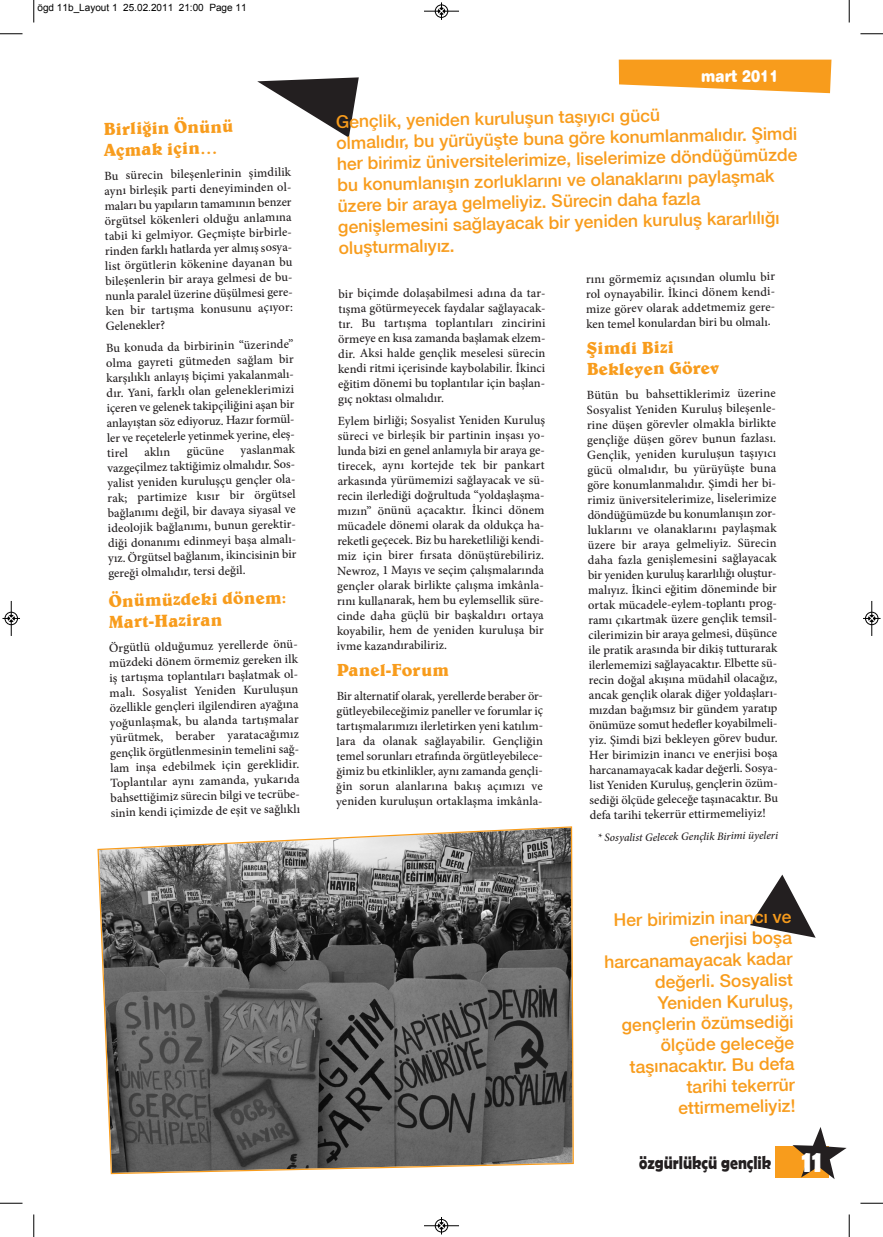
<style>
.page{position:relative;width:883px;height:1237px;background:#fff}
.page>*{position:absolute;margin:0;border:0;box-sizing:border-box;transform-origin:0 0}
.t1{font:700 31.25px "Berlin Sans FB Demi";color:#fff}
.t2{font:700 18.75px "Berlin Sans FB Demi";color:#231f20;scale:.84 1}
.t3{font:500 17.5px/21px "Helvetica Neue LT Com";color:#f89c1c}
.t4{font:700 17.5px/21px "Belwe BT";letter-spacing:-.005em;color:#f89c1c}
.t5{font:16.25px "Swiss 721 BT Black Rounded";color:#fff;scale:.85 1}
.t6{font:500 12.5px/15px "Minion Pro";color:#231f20}
.t7{font:italic 500 11.25px "Minion Pro";color:#231f20}
.t8{font:10px "Arial";color:#000}
</style>
<div class="page">
<svg style="left:618px;top:60px;width:213px;height:33px;background:#f8a939"></svg>
<div style="left:775px;top:1146px;width:53px;height:32px;background:#f89c1c"></div>
<svg style="left:792px;top:1127px;width:54px;height:52px"></svg>
<svg style="left:750px;top:874px;width:65px;height:64px"></svg>
<svg style="left:257px;top:77px;width:102px;height:61px"></svg>
<svg style="left:97px;top:826px;width:477px;height:348px;background:#6a6967"></svg>
<svg style="left:33px;top:0;width:2px;height:22px"></svg>
<svg style="left:0;top:33px;width:22px;height:2px"></svg>
<svg style="left:848px;top:0;width:1px;height:22px"></svg>
<svg style="left:860px;top:33px;width:22px;height:2px"></svg>
<svg style="left:33px;top:1214px;width:2px;height:23px"></svg>
<svg style="left:0;top:1203px;width:22px;height:1px"></svg>
<svg style="left:848px;top:1214px;width:1px;height:23px"></svg>
<svg style="left:860px;top:1203px;width:22px;height:1px"></svg>
<hr style="left:424px;top:11px;width:35px;height:1px;background:#000">
<div style="left:435px;top:5px;width:13px;height:13px;border:1px solid #000;border-radius:50%"></div>
<svg style="left:438px;top:2px;width:6px;height:18px"></svg>
<hr style="left:424px;top:1225px;width:35px;height:1px;background:#000">
<div style="left:435px;top:1219px;width:13px;height:13px;border:1px solid #000;border-radius:50%"></div>
<div style="left:438px;top:1222px;width:7px;height:7px;background:#000;border-radius:50%"></div>
<svg style="left:438px;top:1217px;width:6px;height:17px"></svg>
<hr style="left:11px;top:601px;width:1px;height:35px;background:#000">
<div style="left:5px;top:612px;width:13px;height:13px;border:1px solid #000;border-radius:50%"></div>
<svg style="left:2px;top:615px;width:18px;height:7px"></svg>
<hr style="left:871px;top:601px;width:1px;height:35px;background:#000">
<div style="left:865px;top:612px;width:13px;height:13px;border:1px solid #000;border-radius:50%"></div>
<svg style="left:863px;top:615px;width:17px;height:7px"></svg>
<p class="t8" style="left:38px;top:2px;width:211px">ögd 11b_Layout 1 25.02.2011 21:00 Page 11</p>
<h3 class="t4" style="left:103px;top:118px;width:131px;rotate:-1deg">Birliğin Önünü<br>Açmak için…</h3>
<p class="t6" style="left:103px;top:169px;width:189px;rotate:-1deg">Bu sürecin bileşenlerinin şimdilik aynı birleşik parti deneyiminden ol&shy;maları bu yapıların tamamının benzer örgütsel kökenleri olduğu anlamına tabii ki gelmiyor. Geçmişte birbirle&shy;rinden farklı hatlarda yer almış sosya&shy;list örgütlerin kökenine dayanan bu bileşenlerin bir araya gelmesi de bu&shy;nunla paralel üzerine düşülmesi gere&shy;ken bir tartışma konusunu açıyor:<br>Gelenekler?</p>
<p class="t6" style="left:105px;top:341px;width:190px;rotate:-1deg">Bu konuda da birbirinin “üzerinde” olma gayreti gütmeden sağlam bir karşılıklı anlayış biçimi yakalanmalı&shy;dır. Yani, farklı olan geleneklerimizi içeren ve gelenek takipçiliğini aşan bir anlayıştan söz ediyoruz. Hazır formül&shy;ler ve reçetelerle yetinmek yerine, eleş&shy;tirel</p>
<p class="t6" style="left:106px;top:446px;width:190px;text-indent:134px;rotate:-1deg">yaslanmak vazgeçilmez taktiğimiz olmalıdır. Sos&shy;yalist yeniden kuruluşçu gençler ola&shy;rak; partimize kısır bir örgütsel bağlanımı değil, bir davaya siyasal ve ideolojik bağlanımı, bunun gerektir&shy;diği donanımı edinmeyi başa almalı&shy;yız. Örgütsel bağlanım, ikincisinin bir gereği olmalıdır, tersi değil.</p>
<h3 class="t4" style="left:108px;top:589px;width:179px;rotate:-1deg">Önümüzdeki dönem:<br>Mart-Haziran</h3>
<p class="t6" style="left:108px;top:641px;width:191px;rotate:-1deg">Örgütlü olduğumuz yerellerde önü&shy;müzdeki dönem örmemiz gereken ilk iş tartışma toplantıları başlatmak ol&shy;malı. Sosyalist Yeniden Kuruluşun özellikle gençleri ilgilendiren ayağına yoğunlaşmak, bu alanda tartışmalar yürütmek, beraber yaratacağımız gençlik örgütlenmesinin temelini sağ&shy;lam inşa edebilmek için gereklidir.<br>Toplantılar aynı zamanda, yukarıda bahsettiğimiz sürecin bilgi ve tecrübe&shy;sinin kendi içimizde de eşit ve sağlıklı</p>
<p class="t6" style="left:144px;top:446px;width:27px;rotate:-1deg">aklın</p>
<p class="t6" style="left:186px;top:445px;width:39px;rotate:-1deg">gücüne</p>
<h3 class="t5" style="left:701px;top:66px;width:93px">mart 2011</h3>
<p class="t3" style="left:336px;top:113px;width:462px;rotate:-1deg">Gençlik, yeniden kuruluşun taşıyıcı gücü<br>olmalıdır, bu yürüyüşte buna göre konumlanmalıdır. Şimdi her birimiz üniversitelerimize, liselerimize döndüğümüzde bu konumlanışın zorluklarını ve olanaklarını paylaşmak üzere bir araya gelmeliyiz. Sürecin daha fazla genişlemesini sağlayacak bir yeniden kuruluş kararlılığı oluşturmalıyız.</p>
<p class="t6" style="left:338px;top:287px;width:209px;text-align:justify">bir biçimde dolaşabilmesi adına da tar&shy;tışma götürmeyecek faydalar sağlayacak&shy;tır. Bu tartışma toplantıları zincirini örmeye en kısa zamanda başlamak elzem&shy;dir. Aksi halde gençlik meselesi sürecin kendi ritmi içerisinde kaybolabilir. İkinci eğitim dönemi bu toplantılar için başlan&shy;gıç noktası olmalıdır.</p>
<p class="t6" style="left:337px;top:414px;width:210px;text-align:justify">Eylem birliği; Sosyalist Yeniden Kuruluş süreci ve birleşik bir partinin inşası yo&shy;lunda bizi en genel anlamıyla bir araya ge&shy;tirecek, aynı kortejde tek bir pankart arkasında yürümemizi sağlayacak ve sü&shy;recin ilerlediği doğrultuda “yoldaşlaşma&shy;mızın” önünü açacaktır. İkinci dönem mücadele dönemi olarak da oldukça ha&shy;reketli geçecek. Biz bu hareketliliği kendi&shy;miz için birer fırsata dönüştürebiliriz.<br>Newroz, 1 Mayıs ve seçim çalışmalarında gençler olarak birlikte çalışma imkânla&shy;rını kullanarak, hem bu eylemsellik süre&shy;cinde daha güçlü bir başkaldırı ortaya koyabilir, hem de yeniden kuruluşa bir ivme kazandırabiliriz.</p>
<h3 class="t4" style="left:337px;top:659px;width:114px">Panel-Forum</h3>
<p class="t6" style="left:336px;top:689px;width:208px;text-align:justify">Bir alternatif olarak, yerellerde beraber ör&shy;gütleyebileceğimiz paneller ve forumlar iç tartışmalarımızı ilerletirken yeni katılım&shy;lara da olanak sağlayabilir. Gençliğin temel sorunları etrafında örgütleyebilece&shy;ğimiz bu etkinlikler, aynı zamanda gençli&shy;ğin sorun alanlarına bakış açımızı ve yeniden kuruluşun ortaklaşma imkânla-</p>
<p class="t6" style="left:585px;top:273px;width:191px;rotate:-1deg">rını görmemiz açısından olumlu bir rol oynayabilir. İkinci dönem kendi&shy;mize görev olarak addetmemiz gere&shy;ken temel konulardan biri bu olmalı.</p>
<h3 class="t4" style="left:586px;top:338px;width:134px;rotate:-1deg">Şimdi Bizi<br>Bekleyen Görev</h3>
<p class="t6" style="left:586px;top:389px;width:190px;rotate:-1deg">Bütün bu bahsettiklerimiz üzerine</p>
<p class="t6" style="left:586px;top:404px;width:189px;rotate:-1deg">Sosyalist Yeniden Kuruluş bileşenle-</p>
<p class="t6" style="left:587px;top:419px;width:190px;rotate:-1deg">rine düşen görevler olmakla birlikte</p>
<p class="t6" style="left:587px;top:434px;width:190px;rotate:-1deg">gençliğe düşen görev bunun fazlası.</p>
<p class="t6" style="left:587px;top:449px;width:190px;rotate:-1deg">Gençlik, yeniden kuruluşun taşıyıcı</p>
<p class="t6" style="left:587px;top:464px;width:190px;rotate:-1deg">gücü olmalıdır, bu yürüyüşte buna</p>
<p class="t6" style="left:587px;top:479px;width:189px;rotate:-1deg">göre konumlanmalıdır. Şimdi her bi-</p>
<p class="t6" style="left:587px;top:494px;width:190px;rotate:-1deg">rimiz üniversitelerimize, liselerimize</p>
<p class="t6" style="left:587px;top:509px;width:188px;rotate:-1deg">döndüğümüzde bu konumlanışın zor-</p>
<p class="t6" style="left:587px;top:524px;width:190px;rotate:-1deg">luklarını ve olanaklarını paylaşmak</p>
<p class="t6" style="left:587px;top:539px;width:190px;rotate:-1deg">üzere bir araya gelmeliyiz. Sürecin</p>
<p class="t6" style="left:587px;top:554px;width:190px;rotate:-1deg">daha fazla genişlemesini sağlayacak</p>
<p class="t6" style="left:588px;top:569px;width:188px;rotate:-1deg">bir yeniden kuruluş kararlılığı oluştur-</p>
<p class="t6" style="left:588px;top:584px;width:190px;rotate:-1deg">malıyız. İkinci eğitim döneminde bir</p>
<p class="t6" style="left:588px;top:599px;width:189px;rotate:-1deg">ortak mücadele-eylem-toplantı prog-</p>
<p class="t6" style="left:588px;top:614px;width:188px;rotate:-1deg">ramı çıkartmak üzere gençlik temsil-</p>
<p class="t6" style="left:588px;top:629px;width:190px;rotate:-1deg">cilerimizin bir araya gelmesi, düşünce</p>
<p class="t6" style="left:588px;top:644px;width:190px;rotate:-1deg">ile pratik arasında bir dikiş tutturarak</p>
<p class="t6" style="left:588px;top:659px;width:188px;rotate:-1deg">ilerlememizi sağlayacaktır. Elbette sü-</p>
<p class="t6" style="left:588px;top:674px;width:190px;rotate:-1deg">recin doğal akışına müdahil olacağız,</p>
<p class="t6" style="left:588px;top:689px;width:188px;rotate:-1deg">ancak gençlik olarak diğer yoldaşları-</p>
<p class="t6" style="left:588px;top:704px;width:190px;rotate:-1deg">mızdan bağımsız bir gündem yaratıp</p>
<p class="t6" style="left:589px;top:719px;width:188px;rotate:-1deg">önümüze somut hedefl er koyabilmeli-</p>
<p class="t6" style="left:589px;top:734px;width:190px;rotate:-1deg">yiz. Şimdi bizi bekleyen görev budur.</p>
<p class="t6" style="left:589px;top:749px;width:190px;rotate:-1deg">Her birimizin inancı ve enerjisi boşa</p>
<p class="t6" style="left:589px;top:764px;width:188px;rotate:-1deg">harcanamayacak kadar değerli. Sosya-</p>
<p class="t6" style="left:589px;top:779px;width:188px;rotate:-1deg">list Yeniden Kuruluş, gençlerin özüm-</p>
<p class="t6" style="left:589px;top:794px;width:190px;rotate:-1deg">sediği ölçüde geleceğe taşınacaktır. Bu</p>
<p class="t6" style="left:589px;top:809px;width:177px;rotate:-1deg">defa tarihi tekerrür ettirmemeliyiz!</p>
<p class="t7" style="left:597px;top:834px;width:182px;rotate:-1deg">* Sosyalist Gelecek Gençlik Birimi üyeleri</p>
<h3 class="t3" style="left:603px;top:912px;width:190px;text-align:right;rotate:-1deg">Her birimizin inancı ve enerjisi boşa harcanamayacak kadar değerli. Sosyalist<br>Yeniden Kuruluş, gençlerin özümsediği ölçüde geleceğe taşınacaktır. Bu defa tarihi tekerrür ettirmemeliyiz!</h3>
<h2 class="t2" style="left:639px;top:1152px;width:159px">özgürlükçü gençlik</h2>
<h1 class="t1" style="left:801px;top:1143px;width:22px">11</h1>
</div>
